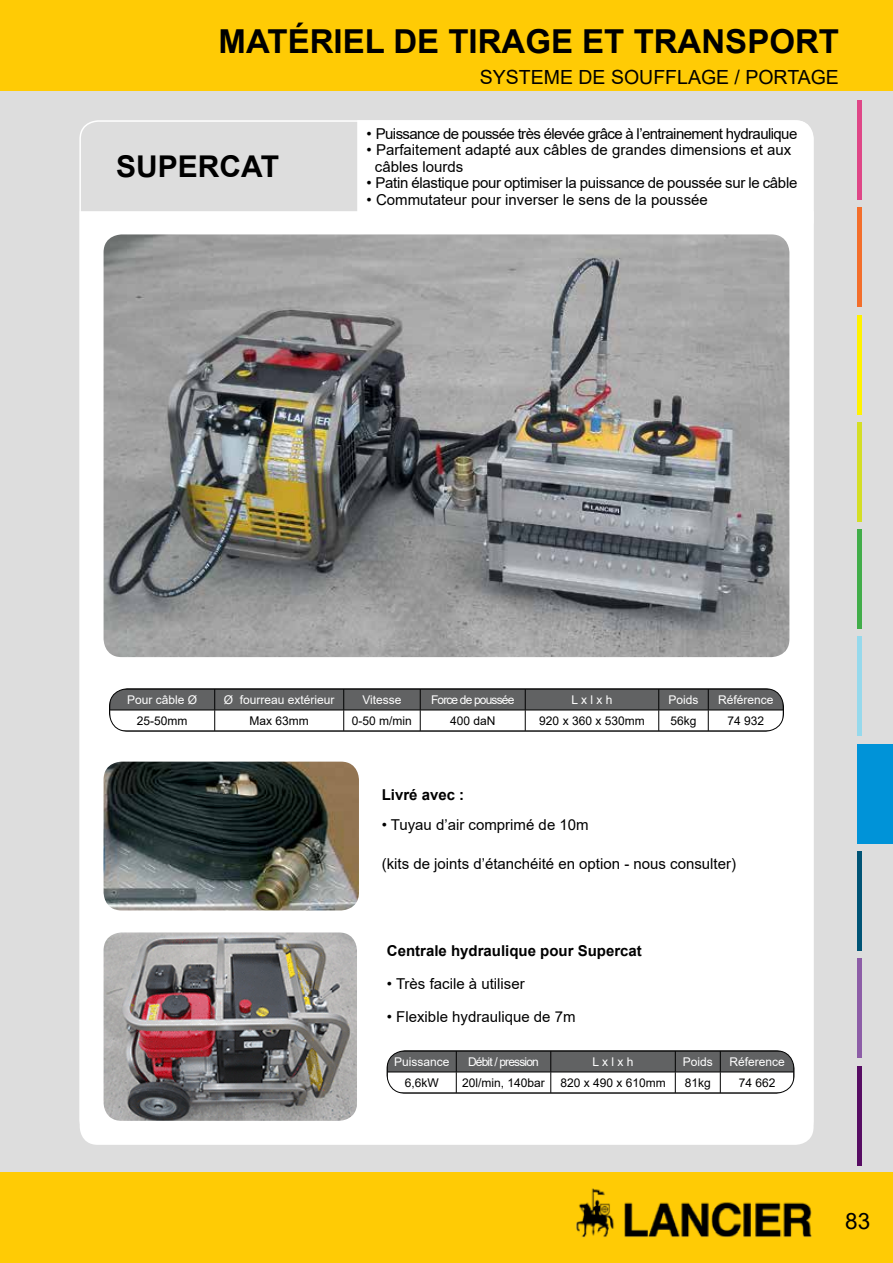
<style>
.page{position:relative;width:893px;height:1263px;background:#fff}
.page>*{position:absolute;margin:0;border:0;box-sizing:border-box;transform-origin:0 0}
.t1{font:700 33px "Arial";color:#000}
.t2{font:700 30px "Arial";color:#000}
.t3{font:22.5px "Arial";color:#000}
.t4{font:19.5px "Arial";color:#000}
.t5{font:15px/16.5px "Arial";color:#000}
.t6{font:15px "Arial";letter-spacing:-.04em;color:#000}
.t7{font:15px "Arial";letter-spacing:-.02em;color:#000}
.t8{font:700 15px "Arial";color:#000}
.t9{font:12px "Arial";color:#000}
.t10{font:12px "Arial";color:#fff}
.t11{font:12px "Arial";letter-spacing:-.07em;color:#fff}
</style>
<div class="page">
<div style="left:0;top:0;width:893px;height:1190px;background:#ddd"></div>
<div style="left:2px;top:1172px;width:891px;height:91px;background:#ffcb05"></div>
<hr style="left:0;top:1172px;width:2px;height:91px;background:#ffcb05">
<img style="left:576px;top:1188px;width:236px;height:50px">
<div style="left:2px;top:0;width:891px;height:90px;background:#ffcb05"></div>
<hr style="left:0;top:0;width:4px;height:90px;background:#ffcb05">
<div style="left:357px;top:120px;width:456px;height:91px;background:#fff"></div>
<div style="left:80px;top:211px;width:733px;height:934px;background:#fff"></div>
<img style="left:104px;top:762px;width:255px;height:148px">
<svg style="left:110px;top:689px;width:674px;height:42px;background:#a9aaaa"></svg>
<hr style="left:110px;top:731px;width:105px;height:1px;background:#000">
<hr style="left:215px;top:731px;width:129px;height:1px;background:#000">
<hr style="left:344px;top:731px;width:76px;height:1px;background:#000">
<hr style="left:420px;top:731px;width:105px;height:1px;background:#000">
<hr style="left:525px;top:731px;width:134px;height:1px;background:#000">
<hr style="left:659px;top:731px;width:49px;height:1px;background:#000">
<hr style="left:708px;top:731px;width:75px;height:1px;background:#000">
<div style="left:109px;top:689px;width:675px;height:42px;border:1px solid #000;border-radius:18px"></div>
<img style="left:104px;top:234px;width:685px;height:423px">
<img style="left:104px;top:932px;width:253px;height:189px">
<svg style="left:387px;top:1051px;width:407px;height:42px;background:#a7a8a8"></svg>
<hr style="left:387px;top:1093px;width:69px;height:1px;background:#000">
<hr style="left:456px;top:1093px;width:95px;height:1px;background:#000">
<hr style="left:551px;top:1093px;width:124px;height:1px;background:#000">
<hr style="left:675px;top:1093px;width:45px;height:1px;background:#000">
<hr style="left:720px;top:1093px;width:74px;height:1px;background:#000">
<div style="left:387px;top:1050px;width:407px;height:43px;border:1px solid #000;border-radius:18px"></div>
<hr style="left:858px;top:100px;width:4px;height:100px;background:#df4687">
<hr style="left:858px;top:529px;width:4px;height:100px;background:#41ad49">
<hr style="left:858px;top:315px;width:4px;height:100px;background:#fff200">
<div style="left:858px;top:744px;width:35px;height:100px;background:#0093d8"></div>
<hr style="left:858px;top:958px;width:4px;height:100px;background:#8d5da7">
<hr style="left:858px;top:207px;width:4px;height:100px;background:#f36e2b">
<hr style="left:858px;top:637px;width:4px;height:99px;background:#96d9ec">
<hr style="left:858px;top:422px;width:4px;height:100px;background:#d4de25">
<hr style="left:858px;top:851px;width:4px;height:100px;background:#005476">
<hr style="left:858px;top:1066px;width:4px;height:99px;background:#570c63">
<h1 class="t1" style="left:219px;top:18px;width:622px">MATÉRIEL DE TIRAGE ET TRANSPORT</h1>
<h2 class="t2" style="left:116px;top:145px;width:164px">SUPERCAT</h2>
<h3 class="t4" style="left:480px;top:63px;width:361px">SYSTEME DE SOUFFLAGE / PORTAGE</h3>
<p class="t6" style="left:367px;top:123px;width:432px">• Puissance de poussée très élevée grâce à l’entrainement hydraulique</p>
<p class="t5" style="left:375px;top:142px;width:418px;text-indent:-8px">• Parfaitement adapté aux câbles de grandes dimensions et aux câbles lourds</p>
<p class="t7" style="left:367px;top:173px;width:432px">• Patin élastique pour optimiser la puissance de poussée sur le câble</p>
<p class="t5" style="left:367px;top:191px;width:343px">• Commutateur pour inverser le sens de la poussée</p>
<p class="t10" style="left:127px;top:691px;width:72px">Pour câble Ø</p>
<p class="t10" style="left:224px;top:691px;width:112px">Ø fourreau extérieur</p>
<p class="t10" style="left:362px;top:691px;width:41px">Vitesse</p>
<p class="t11" style="left:431px;top:691px;width:85px">Force de poussée</p>
<p class="t10" style="left:572px;top:691px;width:42px">L x l x h</p>
<p class="t10" style="left:668px;top:691px;width:32px">Poids</p>
<p class="t10" style="left:718px;top:691px;width:57px">Référence</p>
<p class="t9" style="left:137px;top:712px;width:52px">25-50mm</p>
<p class="t9" style="left:250px;top:712px;width:61px">Max 63mm</p>
<p class="t9" style="left:352px;top:712px;width:62px">0-50 m/min</p>
<p class="t9" style="left:450px;top:712px;width:47px">400 daN</p>
<p class="t9" style="left:539px;top:712px;width:107px">920 x 360 x 530mm</p>
<p class="t9" style="left:670px;top:712px;width:28px">56kg</p>
<p class="t9" style="left:727px;top:712px;width:38px">74 932</p>
<p class="t8" style="left:382px;top:784px;width:84px">Livré avec :</p>
<p class="t5" style="left:382px;top:817px;width:208px">• Tuyau d’air comprimé de 10m</p>
<p class="t5" style="left:382px;top:856px;width:356px">(kits de joints d’étanchéité en option - nous consulter)</p>
<p class="t8" style="left:387px;top:940px;width:257px">Centrale hydraulique pour Supercat</p>
<p class="t5" style="left:387px;top:975px;width:139px">• Très facile à utiliser</p>
<p class="t5" style="left:387px;top:1008px;width:190px">• Flexible hydraulique de 7m</p>
<p class="t10" style="left:394px;top:1053px;width:57px">Puissance</p>
<p class="t11" style="left:468px;top:1053px;width:72px">Débit / pression</p>
<p class="t10" style="left:593px;top:1053px;width:42px">L x l x h</p>
<p class="t10" style="left:683px;top:1053px;width:32px">Poids</p>
<p class="t10" style="left:729px;top:1053px;width:57px">Réference</p>
<p class="t9" style="left:405px;top:1074px;width:36px">6,6kW</p>
<p class="t9" style="left:462px;top:1074px;width:84px">20l/min, 140bar</p>
<p class="t9" style="left:560px;top:1074px;width:107px">820 x 490 x 610mm</p>
<p class="t9" style="left:685px;top:1074px;width:28px">81kg</p>
<p class="t9" style="left:739px;top:1074px;width:38px">74 662</p>
<h3 class="t3" style="left:845px;top:1205px;width:27px">83</h3>
</div>
